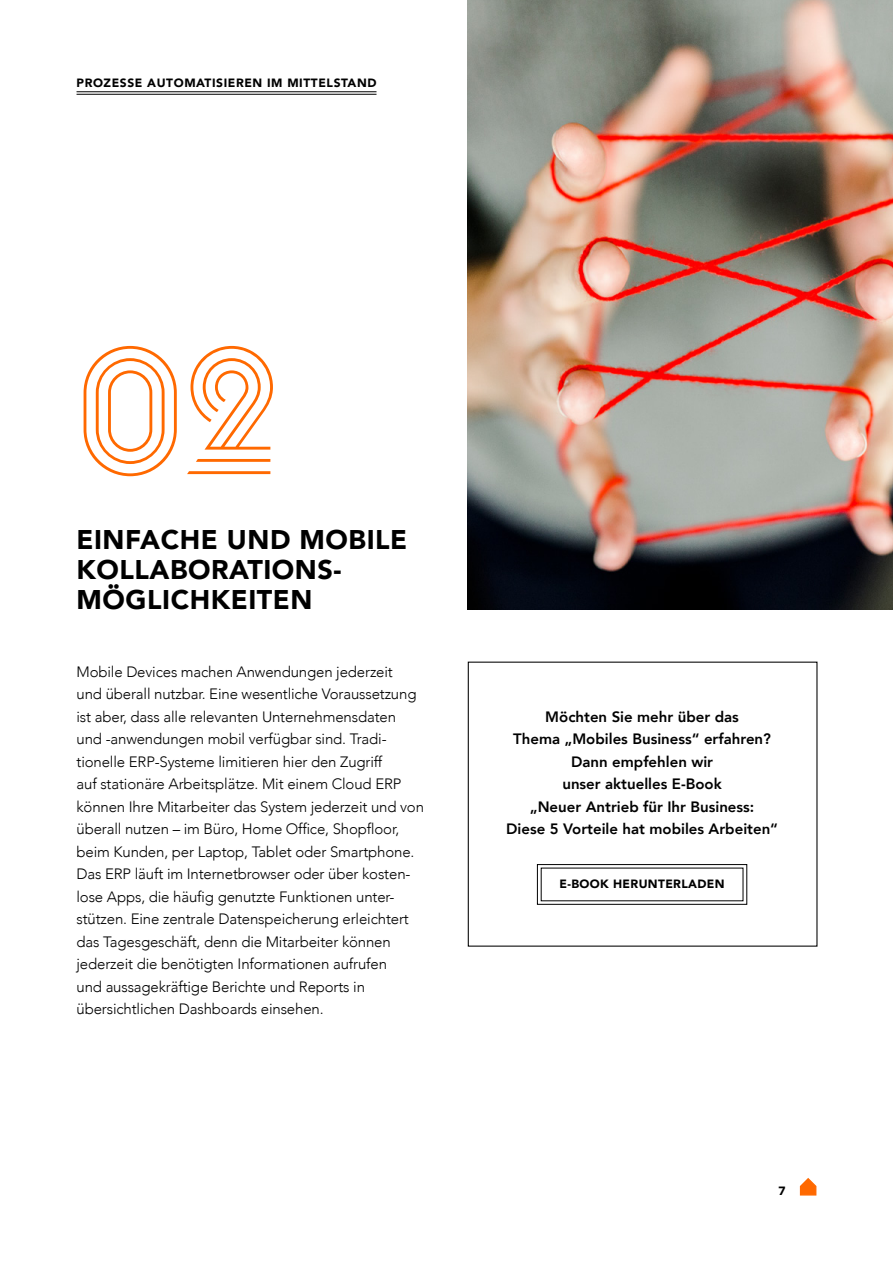
<style>
.page{position:relative;width:893px;height:1263px;background:#fff}
.page>*{position:absolute;margin:0;border:0;box-sizing:border-box;transform-origin:0 0}
.t1{font:180px "Prismaset LL Three";color:#ff6900}
.t2{font:900 27px/30px "Avenir";letter-spacing:.02em;color:#000}
.t3{font:300 15px/22.5px "Avenir";letter-spacing:-.01em;color:#000}
.t4{font:800 15px/22.5px "Avenir";color:#000;text-align:center}
.t5{font:900 12px "Avenir";letter-spacing:.05em;color:#000}
.t6{font:900 12px "Avenir";letter-spacing:.03em;color:#000}
</style>
<div class="page">
<img style="left:468px;top:0;width:425px;height:609px">
<hr style="left:77px;top:91px;width:299px;height:1px;background:#000">
<hr style="left:77px;top:94px;width:299px;height:1px;background:#000">
<div style="left:537px;top:864px;width:210px;height:41px;border:1px solid #000"></div>
<svg style="left:799px;top:1178px;width:18px;height:18px"></svg>
<p class="t5" style="left:77px;top:73px;width:301px">PROZESSE AUTOMATISIEREN IM MITTELSTAND</p>
<h1 class="t1" style="left:77px;top:292px;width:204px">02</h1>
<h2 class="t2" style="left:77px;top:524px;width:332px">EINFACHE UND MOBILE<br>KOLLABORATIONS-<br>MÖGLICHKEITEN</h2>
<p class="t3" style="left:77px;top:660px;width:349px">Mobile Devices machen Anwendungen jederzeit<br>und überall nutzbar. Eine wesentliche Voraussetzung ist aber, dass alle relevanten Unternehmensdaten und -anwendungen mobil verfügbar sind. Tradi&shy;tionelle ERP-Systeme limitieren hier den Zugriff<br>auf stationäre Arbeitsplätze. Mit einem Cloud ERP können Ihre Mitarbeiter das System jederzeit und von überall nutzen – im Büro, Home Office, Shopfloor, beim Kunden, per Laptop, Tablet oder Smartphone.<br>Das ERP läuft im Internetbrowser oder über kosten&shy;lose Apps, die häufig genutzte Funktionen unter&shy;stützen. Eine zentrale Datenspeicherung erleichtert das Tagesgeschäft, denn die Mitarbeiter können jederzeit die benötigten Informationen aufrufen<br>und aussagekräftige Berichte und Reports in übersichtlichen Dashboards einsehen.</p>
<p class="t4" style="left:506px;top:705px;width:273px">Möchten Sie mehr über das<br>Thema „Mobiles Business“ erfahren?<br>Dann empfehlen wir<br>unser aktuelles E-Book<br>„Neuer Antrieb für Ihr Business:<br>Diese 5 Vorteile hat mobiles Arbeiten“</p>
<p class="t6" style="left:560px;top:874px;width:167px">E-BOOK HERUNTERLADEN</p>
<p class="t5" style="left:778px;top:1181px;width:9px">7</p>
</div>
